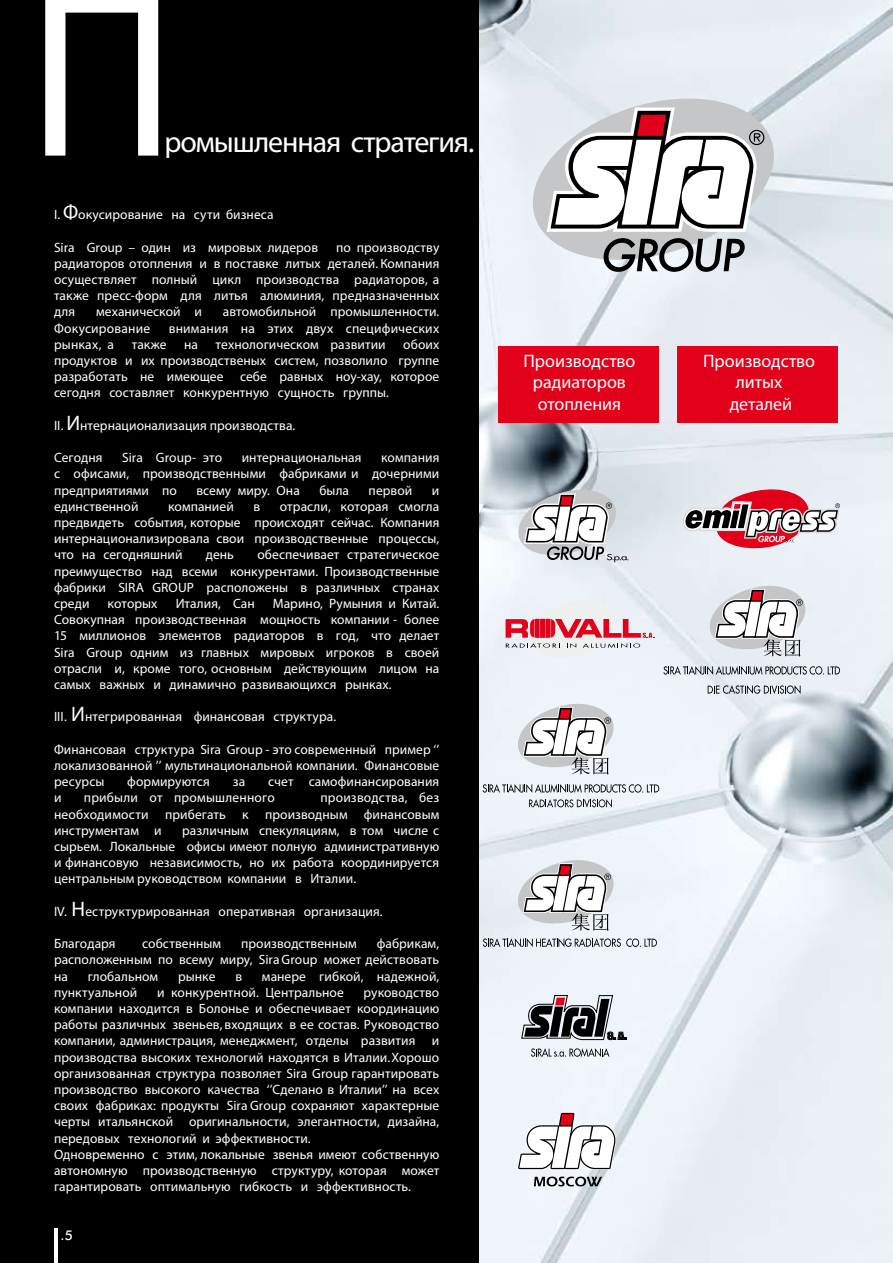
<style>
.page{position:relative;width:893px;height:1263px;background:#fff}
.page>*{position:absolute;margin:0;border:0;box-sizing:border-box;transform-origin:0 0}
.t1{font:237.9px "Myriad Pro";color:#fff}
.t2{font:30px "Myriad Pro";letter-spacing:-.035em;color:#fff}
.t3{font:18px/21.6px "Myriad Pro";color:#fff;text-align:center}
.t4{font:13.5px/16.2px "Myriad Pro";letter-spacing:.005em;color:#fff;text-align:justify}
.t5{font:500 13.5px "Futura BT";color:#fff}
.s1{font-size:21px}
</style>
<div class="page">
<img style="left:479px;top:0;width:414px;height:1263px">
<div style="left:0;top:0;width:479px;height:1263px;background:#000"></div>
<div style="left:678px;top:347px;width:160px;height:76px;background:#e2001a"></div>
<div style="left:499px;top:347px;width:160px;height:76px;background:#e2001a"></div>
<svg style="left:527px;top:91px;width:253px;height:181px"></svg>
<svg style="left:516px;top:487px;width:112px;height:75px"></svg>
<svg style="left:506px;top:597px;width:148px;height:65px;background:#e7c6cd"></svg>
<svg style="left:514px;top:1110px;width:104px;height:76px"></svg>
<svg style="left:521px;top:994px;width:106px;height:79px"></svg>
<svg style="left:483px;top:784px;width:176px;height:9px"></svg>
<svg style="left:529px;top:799px;width:83px;height:9px"></svg>
<svg style="left:518px;top:700px;width:96px;height:74px"></svg>
<svg style="left:708px;top:685px;width:93px;height:9px"></svg>
<svg style="left:663px;top:666px;width:177px;height:9px;background:#a5a9ad"></svg>
<svg style="left:678px;top:429px;width:165px;height:227px;background:#dad1d7"></svg>
<svg style="left:483px;top:938px;width:174px;height:9px"></svg>
<svg style="left:518px;top:857px;width:96px;height:74px"></svg>
<hr style="left:54px;top:1228px;width:3px;height:35px;background:#fff">
<h1 class="t1" style="left:28px;top:-71px;width:150px">П</h1>
<h2 class="t2" style="left:164px;top:124px;width:311px">ромышленная cтратегия.</h2>
<p class="t4" style="left:54px;top:206px;width:221px">I. <span class="s1">Ф</span>окусирование на сути бизнеса</p>
<p class="t4" style="left:54px;top:239px;width:266px">Sira Group – один из мировых лидеров</p>
<p class="t4" style="left:54px;top:239px;width:387px;text-indent:282px">по производству радиаторов отопления и в поставке литых деталей. Компания осуществляет полный цикл производства радиаторов, а также пресс-форм для литья алюминия, предназначенных для</p>
<p class="t4" style="left:96px;top:303px;width:107px">механической и</p>
<p class="t4" style="left:223px;top:303px;width:218px">автомобильной промышленности.</p>
<p class="t4" style="left:54px;top:320px;width:98px">Фокусирование</p>
<p class="t4" style="left:169px;top:320px;width:272px">внимания на этих двух специфических</p>
<p class="t4" style="left:54px;top:336px;width:62px">рынках, а</p>
<p class="t4" style="left:132px;top:336px;width:36px">также</p>
<p class="t4" style="left:184px;top:336px;width:15px">на</p>
<p class="t4" style="left:216px;top:336px;width:172px">технологическом развитии</p>
<p class="t4" style="left:54px;top:336px;width:387px;text-indent:349px">обоих продуктов и их производственых систем, позволило группе разработать не имеющее себе равных ноу-хау, которое сегодня составляет конкурентную сущность группы.</p>
<p class="t4" style="left:54px;top:417px;width:243px">II. <span class="s1">И</span>нтернационализация производства.</p>
<p class="t4" style="left:54px;top:449px;width:50px">Сегодня</p>
<p class="t4" style="left:122px;top:449px;width:102px">Sira Group- это</p>
<p class="t4" style="left:242px;top:449px;width:121px">интернациональная</p>
<p class="t4" style="left:54px;top:449px;width:387px;text-indent:327px">компания с офисами, производственными фабриками и дочерними предприятиями по</p>
<p class="t4" style="left:196px;top:482px;width:105px">всему миру. Она</p>
<p class="t4" style="left:319px;top:482px;width:31px">была</p>
<p class="t4" style="left:369px;top:482px;width:45px">первой</p>
<p class="t4" style="left:432px;top:482px;width:9px">и</p>
<p class="t4" style="left:54px;top:498px;width:86px">единственной</p>
<p class="t4" style="left:168px;top:498px;width:67px">компанией</p>
<p class="t4" style="left:253px;top:498px;width:8px">в</p>
<p class="t4" style="left:54px;top:498px;width:387px;text-indent:226px">отрасли, которая смогла предвидеть события, которые происходят сейчас. Компания интернационализировала свои производственные процессы, что на сегодняшний</p>
<p class="t4" style="left:54px;top:546px;width:387px;text-indent:203px">обеспечивает стратегическое преимущество над всеми конкурентами. Производственные фабрики SIRA GROUP расположены в различных странах среди</p>
<p class="t4" style="left:206px;top:546px;width:30px">день</p>
<p class="t4" style="left:108px;top:595px;width:51px">которых</p>
<p class="t4" style="left:176px;top:595px;width:81px">Италия, Сан</p>
<p class="t4" style="left:54px;top:595px;width:387px;text-indent:219px">Марино, Румыния и Китай.<br>Совокупная производственная мощность компании - более 15 миллионов элементов радиаторов в год, что делает Sira Group одним из главных мировых игроков в cвоей отрасли и, кроме того, основным действующим лицом на самых важных и динамично развивающихся рынках.</p>
<p class="t4" style="left:54px;top:708px;width:284px">III. <span class="s1">И</span>нтегрированная финансовая структура.</p>
<p class="t4" style="left:54px;top:741px;width:387px">Финансовая структура Sira Group - это современный пример ‘’ локализованной ’’ мультинациональной компании. Финансовые ресурсы</p>
<p class="t4" style="left:127px;top:773px;width:84px">формируются</p>
<p class="t4" style="left:233px;top:773px;width:14px">за</p>
<p class="t4" style="left:268px;top:773px;width:173px">счет самофинансирования</p>
<p class="t4" style="left:54px;top:789px;width:9px">и</p>
<p class="t4" style="left:84px;top:789px;width:193px">прибыли от промышленного</p>
<p class="t4" style="left:54px;top:789px;width:387px;text-indent:266px">производства, без необходимости прибегать к производным финансовым инструментам и</p>
<p class="t4" style="left:54px;top:822px;width:387px;text-indent:128px">различным спекуляциям, в том числе с сырьем. Локальные офисы имеют полную административную и финансовую независимость, но их работа координируется центральным руководством компании в Италии.</p>
<p class="t4" style="left:54px;top:903px;width:330px">IV. <span class="s1">H</span>еструктурированная оперативная организация.</p>
<p class="t4" style="left:54px;top:935px;width:63px">Благодаря</p>
<p class="t4" style="left:142px;top:935px;width:80px">собственным</p>
<p class="t4" style="left:241px;top:935px;width:117px">производственным</p>
<p class="t4" style="left:54px;top:935px;width:387px;text-indent:323px">фабрикам, расположенным по всему миру, Sira Group может действовать на</p>
<p class="t4" style="left:88px;top:968px;width:72px">глобальном</p>
<p class="t4" style="left:178px;top:968px;width:39px">рынке</p>
<p class="t4" style="left:235px;top:968px;width:8px">в</p>
<p class="t4" style="left:262px;top:968px;width:179px">манере гибкой, надежной,</p>
<p class="t4" style="left:54px;top:984px;width:85px">пунктуальной</p>
<p class="t4" style="left:157px;top:984px;width:188px">и конкурентной. Центральное</p>
<p class="t4" style="left:54px;top:984px;width:387px;text-align:left;text-indent:310px">руководство компании находится в Болонье и обеспечивает координацию работы различных звеньев, входящих в ее состав. Руководство компании, администрация, менеджмент, отделы развития и производства высоких технологий находятся в Италии. Хорошо организованная структура позволяет Sira Group гарантировать производство высокого качества ‘’Сделано в Италии’’ на всех своих фабриках: продукты Sira Group сохраняют характерные черты итальянской оригинальности, элегантности, дизайна, передовых технологий и эффективности.<br>Одновременно с этим, локальные звенья имеют собственную автономную производственную структуру, которая может гарантировать оптимальную гибкость и эффективность.</p>
<p class="t5" style="left:61px;top:1226px;width:14px">.5</p>
<h3 class="t3" style="left:523px;top:350px;width:114px">Производство радиаторов отопления</h3>
<h3 class="t3" style="left:703px;top:350px;width:114px">Производство литых деталей</h3>
</div>
